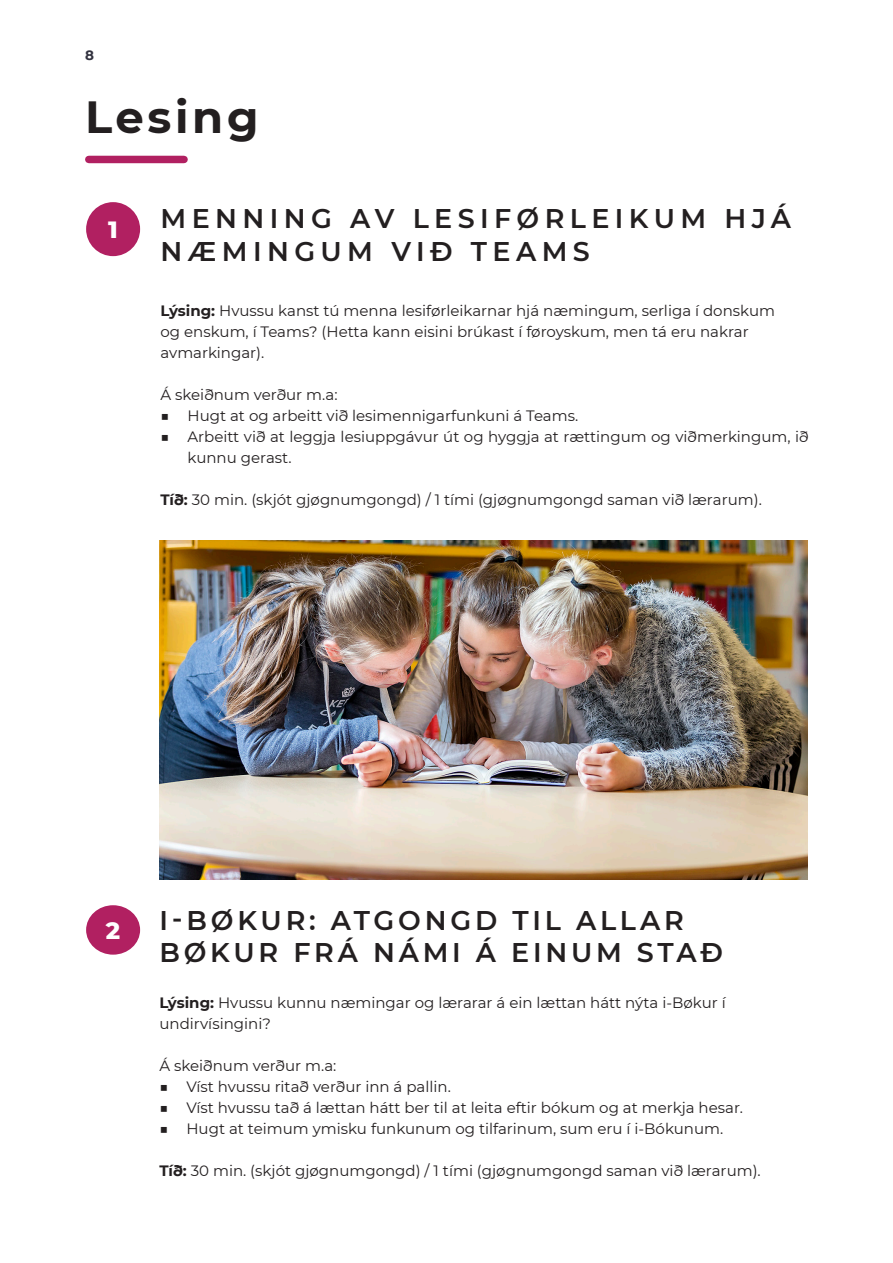
<style>
.page{position:relative;width:893px;height:1263px;background:#fff}
.page>*{position:absolute;margin:0;border:0;box-sizing:border-box;transform-origin:0 0}
.TOC_Title_Text{font:700 45px "Montserrat";letter-spacing:.08em;color:#231f20}
.Header_-_Align_Left{font:600 27px/32.4px "Montserrat";letter-spacing:.14em;color:#231f20}
.Header_-_Align_Left-2{font:600 27px/32.4px "Montserrat";letter-spacing:.2em;color:#231f20}
.Box_04_Number{font:800 24px "Montserrat";color:#fff}
.Header_-_Align_Left-3{font:15px/21px "Montserrat";color:#231f20}
.Body_Text{font:15px "Montserrat";color:#231f20}
.t1{font:700 13.5px "Montserrat";color:#32323f}
.s1{font-weight:700}
</style>
<div class="page">
<div style="left:89px;top:156px;width:95px;height:7px;background:#b12061"></div>
<div style="left:86px;top:202px;width:54px;height:54px;background:#b12061;border-radius:50%"></div>
<div style="left:86px;top:905px;width:54px;height:50px;background:#b12061;border-radius:50%"></div>
<img style="left:160px;top:541px;width:647px;height:339px">
<p class="t1" style="left:85px;top:45px;width:10px">8</p>
<p class="TOC_Title_Text" style="left:85px;top:85px;width:175px">Lesing</p>
<p class="Box_04_Number" style="left:108px;top:212px;width:11px">1</p>
<p class="Header_-_Align_Left-2" style="left:161px;top:201px;width:632px">MENNING AV LESIFØRLEIKUM HJÁ<br>NÆMINGUM VIÐ TEAMS</p>
<p class="Header_-_Align_Left-3" style="left:161px;top:300px;width:616px"><span class="s1">Lýsing:</span> Hvussu kanst tú menna lesiførleikarnar hjá næmingum, serliga í donskum og enskum, í Teams? (Hetta kann eisini brúkast í føroyskum, men tá eru nakrar avmarkingar).</p>
<p class="Body_Text" style="left:161px;top:385px;width:178px">Á skeiðnum verður m.a:</p>
<p class="Header_-_Align_Left-3" style="left:161px;top:405px;width:419px">■ Hugt at og arbeitt við lesimennigarfunkuni á Teams.</p>
<p class="Header_-_Align_Left-3" style="left:188px;top:426px;width:623px;text-indent:-27px">■ Arbeitt við at leggja lesiuppgávur út og hyggja at rættingum og viðmerkingum, ið kunnu gerast.</p>
<p class="Body_Text" style="left:161px;top:490px;width:603px"><span class="s1">Tíð:</span> 30 min. (skjót gjøgnumgongd) / 1 tími (gjøgnumgongd saman við lærarum).</p>
<p class="Box_04_Number" style="left:106px;top:913px;width:16px">2</p>
<p class="Header_-_Align_Left" style="left:159px;top:903px;width:565px">I-BØKUR: ATGONGD TIL ALLAR<br>BØKUR FRÁ NÁMI Á EINUM STAÐ</p>
<p class="Header_-_Align_Left-3" style="left:159px;top:992px;width:568px"><span class="s1">Lýsing:</span> Hvussu kunnu næmingar og lærarar á ein lættan hátt nýta i-Bøkur í undirvísingini?</p>
<p class="Body_Text" style="left:159px;top:1056px;width:178px">Á skeiðnum verður m.a:</p>
<p class="Header_-_Align_Left-3" style="left:159px;top:1076px;width:293px">■ Víst hvussu ritað verður inn á pallin.</p>
<p class="Header_-_Align_Left-3" style="left:159px;top:1097px;width:585px">■ Víst hvussu tað á lættan hátt ber til at leita eftir bókum og at merkja hesar.</p>
<p class="Header_-_Align_Left-3" style="left:159px;top:1118px;width:565px">■ Hugt at teimum ymisku funkunum og tilfarinum, sum eru í i-Bókunum.</p>
<p class="Body_Text" style="left:159px;top:1161px;width:603px"><span class="s1">Tíð:</span> 30 min. (skjót gjøgnumgongd) / 1 tími (gjøgnumgongd saman við lærarum).</p>
</div>
